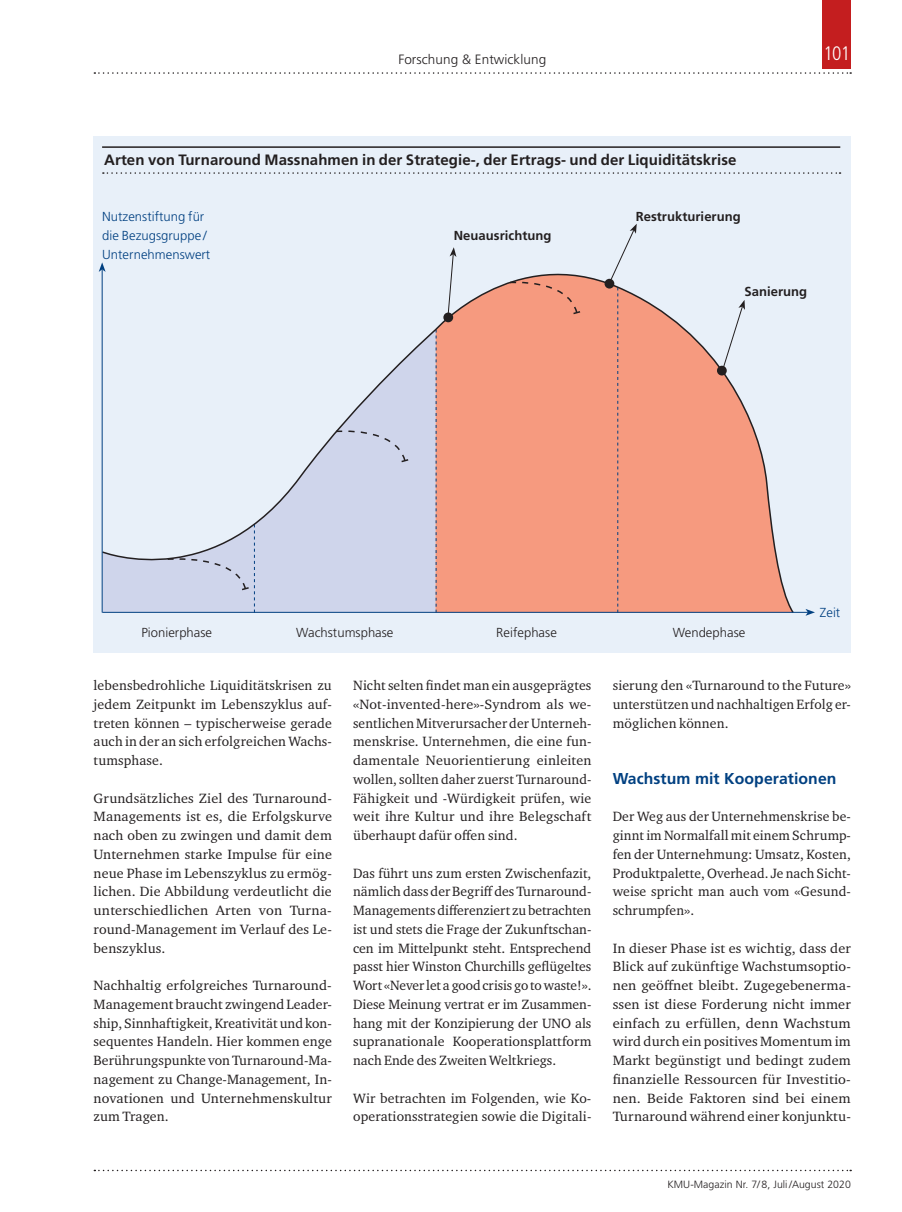
<style>
.page{position:relative;width:902px;height:1212px;background:#fff}
.page>*{position:absolute;margin:0;border:0;box-sizing:border-box;transform-origin:0 0}
.t1{font:300 condensed 19.5px "Frutiger LT Std";color:#fff}
.t2{font:700 15.75px "Frutiger LT Std";letter-spacing:.005em;color:#014081}
.t3{font:700 15px "Frutiger LT Std";letter-spacing:.005em;color:#231f20}
.t4{font:13.8px/18.8px "Charter ITC Std";letter-spacing:.01em;color:#231f20;text-align:justify}
.t5{font:300 13.5px "Frutiger LT Std";letter-spacing:.005em;color:#231f20}
.t6{font:300 13.05px/18.8px "Frutiger LT Std";letter-spacing:.005em;color:#014081}
.t7{font:300 13.05px "Frutiger LT Std";letter-spacing:.005em;color:#231f20}
.t8{font:700 13.05px "Frutiger LT Std";letter-spacing:.005em;color:#231f20}
.t9{font:300 10.5px "Frutiger LT Std";letter-spacing:.005em;color:#231f20}
</style>
<div class="page">
<svg style="left:94px;top:72px;width:757px;height:2px"></svg>
<div style="left:822px;top:0;width:28px;height:68px;background:#c41e1f"></div>
<svg style="left:94px;top:1170px;width:757px;height:1px"></svg>
<div style="left:94px;top:136px;width:756px;height:517px;background:#e8f0f9"></div>
<hr style="left:102px;top:146px;width:738px;height:2px;background:#231f20">
<svg style="left:103px;top:172px;width:737px;height:2px"></svg>
<svg style="left:628px;top:224px;width:8px;height:17px"></svg>
<svg style="left:101px;top:241px;width:694px;height:372px"></svg>
<svg style="left:166px;top:524px;width:89px;height:88px"></svg>
<div style="left:334px;top:426px;width:76px;height:37px;background:#cfd5eb"></div>
<div style="left:508px;top:278px;width:74px;height:37px;background:#f69a7f"></div>
<hr style="left:102px;top:612px;width:705px;height:1px;background:#014081">
<svg style="left:805px;top:609px;width:9px;height:7px"></svg>
<hr style="left:102px;top:269px;width:1px;height:343px;background:#014081">
<svg style="left:99px;top:262px;width:7px;height:10px"></svg>
<p class="t5" style="left:398px;top:51px;width:149px">Forschung &amp; Entwicklung</p>
<h1 class="t1" style="left:823px;top:42px;width:28px">101</h1>
<p class="t3" style="left:104px;top:151px;width:633px">Arten von Turnaround Massnahmen in der Strategie-, der Ertrags- und der Liquiditätskrise</p>
<p class="t6" style="left:102px;top:208px;width:110px">Nutzenstiftung für die Bezugsgruppe /<br>Unternehmenswert</p>
<p class="t8" style="left:454px;top:228px;width:99px">Neuausrichtung</p>
<p class="t8" style="left:635px;top:209px;width:107px">Restrukturierung</p>
<p class="t8" style="left:744px;top:284px;width:64px">Sanierung</p>
<p class="t7" style="left:141px;top:625px;width:72px">Pionierphase</p>
<p class="t7" style="left:296px;top:625px;width:99px">Wachstumsphase</p>
<p class="t7" style="left:496px;top:625px;width:62px">Reifephase</p>
<p class="t7" style="left:672px;top:625px;width:74px">Wendephase</p>
<p class="t6" style="left:819px;top:603px;width:22px">Zeit</p>
<p class="t4" style="left:94px;top:676px;width:240px">lebensbedrohliche Liquiditätskrisen zu jedem Zeitpunkt im Lebenszyklus auf&shy;treten können – typischerweise gerade auch in der an sich erfolgreichen Wachs&shy;tumsphase.</p>
<p class="t4" style="left:94px;top:788px;width:240px">Grundsätzliches Ziel des Turnaround-Managements ist es, die Erfolgskurve nach oben zu zwingen und damit dem Unternehmen starke Impulse für eine neue Phase im Lebenszyklus zu ermög&shy;lichen. Die Abbildung verdeutlicht die unterschiedlichen Arten von Turna&shy;round-Management im Verlauf des Le&shy;benszyklus.</p>
<p class="t4" style="left:94px;top:976px;width:240px">Nachhaltig erfolgreiches Turnaround-Management braucht zwingend Leader&shy;ship, Sinnhaftigkeit, Kreativität und kon&shy;sequentes Handeln. Hier kommen enge Berührungspunkte von Turnaround-Ma&shy;nagement zu Change-Management, In&shy;novationen und Unternehmenskultur zum Tragen.</p>
<p class="t4" style="left:353px;top:676px;width:240px">Nicht selten findet man ein ausgeprägtes «Not-invented-here»-Syndrom als we&shy;sentlichen Mitverursacher der Unterneh&shy;menskrise. Unternehmen, die eine fun&shy;damentale Neuorientierung einleiten wollen, sollten daher zuerst Turnaround-Fähigkeit und -Würdigkeit prüfen, wie weit ihre Kultur und ihre Belegschaft überhaupt dafür offen sind.</p>
<p class="t4" style="left:353px;top:863px;width:240px">Das führt uns zum ersten Zwischenfazit, nämlich dass der Begriff des Turnaround-Managements differenziert zu betrachten ist und stets die Frage der Zukunftschan&shy;cen im Mittelpunkt steht. Entsprechend passt hier Winston Churchills geflügeltes Wort «Never let a good crisis go to waste!».<br>Diese Meinung vertrat er im Zusammen&shy;hang mit der Konzipierung der UNO als supranationale Kooperationsplattform nach Ende des Zweiten Weltkriegs.</p>
<p class="t4" style="left:353px;top:1088px;width:240px">Wir betrachten im Folgenden, wie Ko&shy;operationsstrategien sowie die Digitali-</p>
<p class="t4" style="left:612px;top:676px;width:240px">sierung den «Turnaround to the Future» unterstützen und nachhaltigen Erfolg er&shy;möglichen können.</p>
<p class="t2" style="left:612px;top:769px;width:225px">Wachstum mit Kooperationen</p>
<p class="t4" style="left:612px;top:807px;width:240px">Der Weg aus der Unternehmenskrise be&shy;ginnt im Normalfall mit einem Schrump&shy;fen der Unternehmung: Umsatz, Kosten, Produktpalette, Overhead. Je nach Sicht&shy;weise spricht man auch vom «Gesund&shy;schrumpfen».</p>
<p class="t4" style="left:612px;top:938px;width:240px">In dieser Phase ist es wichtig, dass der Blick auf zukünftige Wachstumsoptio&shy;nen geöffnet bleibt. Zugegebenerma&shy;ssen ist diese Forderung nicht immer einfach zu erfüllen, denn Wachstum wird durch ein positives Momentum im Markt begünstigt und bedingt zudem finanzielle Ressourcen für Investitio&shy;nen. Beide Faktoren sind bei einem Turnaround während einer konjunktu-</p>
<p class="t9" style="left:667px;top:1178px;width:185px">KMU-Magazin Nr. 7/8, Juli/August 2020</p>
</div>
